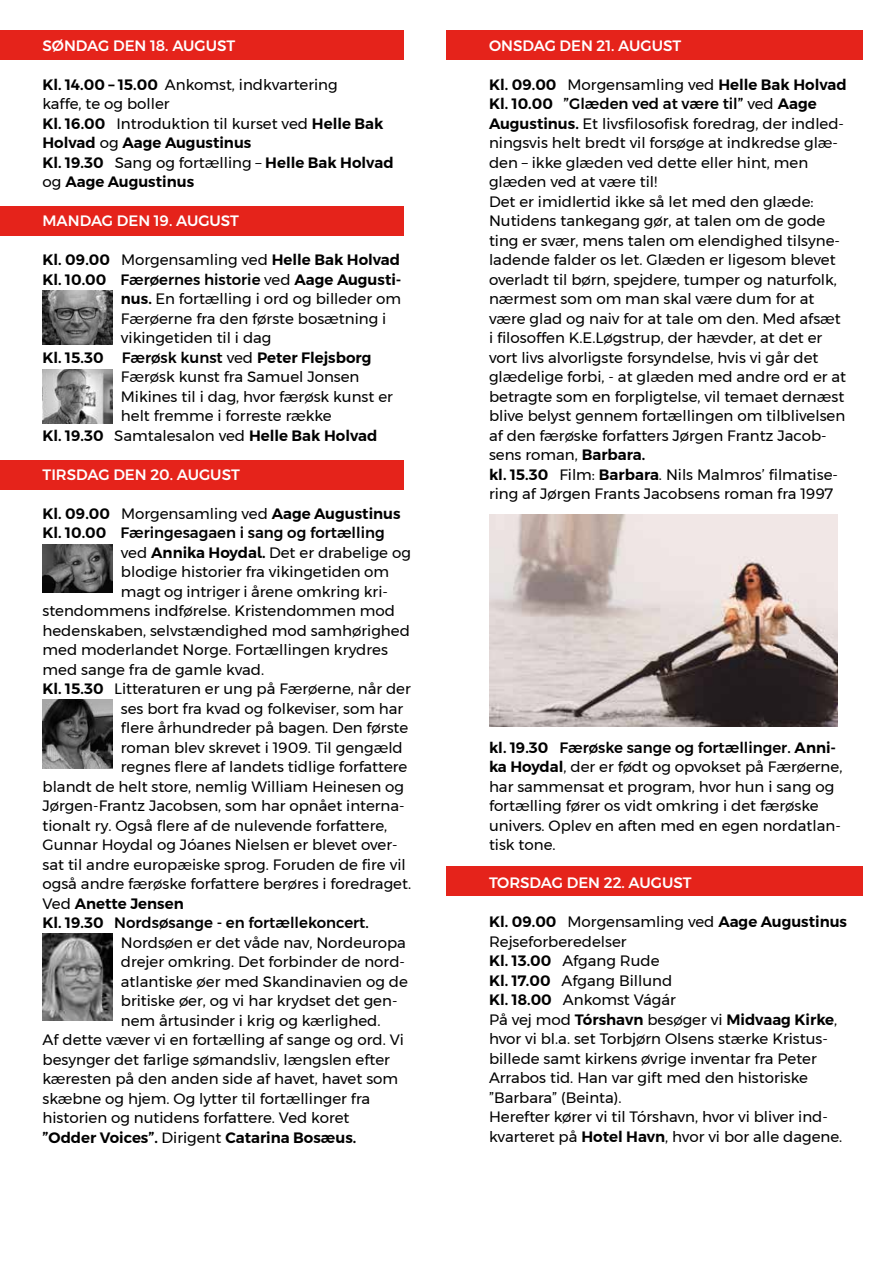
<style>
.page{position:relative;width:893px;height:1263px;background:#fff}
.page>*{position:absolute;margin:0;border:0;box-sizing:border-box;transform-origin:0 0}
.t1{font:15px/19.5px "Montserrat";color:#000}
.t2{font:600 15px/19.5px "Montserrat";color:#000}
.t3{font:500 15px "Montserrat";color:#fff}
.t4{font:500 15px "Montserrat";color:#000}
.s1{font-weight:400}
.s2{font-weight:500}
.s3{font-weight:600}
</style>
<div class="page">
<div style="left:446px;top:866px;width:417px;height:30px;background:#e5231b"></div>
<div style="left:0;top:460px;width:404px;height:30px;background:#e5231b"></div>
<div style="left:0;top:30px;width:404px;height:30px;background:#e5231b"></div>
<div style="left:0;top:206px;width:404px;height:30px;background:#e5231b"></div>
<img style="left:43px;top:544px;width:69px;height:48px">
<img style="left:43px;top:369px;width:69px;height:54px">
<div style="left:446px;top:30px;width:417px;height:30px;background:#e5231b"></div>
<img style="left:489px;top:515px;width:349px;height:212px">
<img style="left:43px;top:933px;width:69px;height:87px">
<img style="left:43px;top:290px;width:69px;height:54px">
<img style="left:43px;top:699px;width:69px;height:70px">
<p class="t3" style="left:43px;top:34px;width:194px">SØNDAG DEN 18. AUGUST</p>
<p class="t2" style="left:43px;top:75px;width:353px">Kl. 14.00 – 15.00 <span class="s1">Ankomst, indkvartering<br>kaffe, te og boller<br></span>Kl. 16.00 <span class="s1">Introduktion til kurset ved</span> Helle Bak Holvad <span class="s1">og</span> Aage Augustinus<br>Kl. 19.30 <span class="s1">Sang og fortælling –</span> Helle Bak Holvad <span class="s1">og</span> Aage Augustinus</p>
<p class="t3" style="left:43px;top:209px;width:198px">MANDAG DEN 19. AUGUST</p>
<p class="t2" style="left:43px;top:250px;width:359px">Kl. 09.00 <span class="s1">Morgensamling ved</span> Helle Bak Holvad</p>
<p class="t2" style="left:43px;top:270px;width:360px">Kl. 10.00 <span class="s2">Færøernes historie</span> <span class="s1">ved</span> Aage Augusti-</p>
<p class="t1" style="left:121px;top:289px;width:282px"><span class="s3">nus.</span> En fortælling i ord og billeder om</p>
<p class="t1" style="left:121px;top:308px;width:267px">Færøerne fra den første bosætning i</p>
<p class="t1" style="left:121px;top:328px;width:152px">vikingetiden til i dag</p>
<p class="t2" style="left:43px;top:348px;width:330px">Kl. 15.30 <span class="s2">Færøsk kunst</span> <span class="s1">ved</span> Peter Flejsborg</p>
<p class="t1" style="left:121px;top:367px;width:240px">Færøsk kunst fra Samuel Jonsen</p>
<p class="t1" style="left:121px;top:386px;width:273px">Mikines til i dag, hvor færøsk kunst er</p>
<p class="t1" style="left:121px;top:406px;width:212px">helt fremme i forreste række</p>
<p class="t2" style="left:43px;top:426px;width:336px">Kl. 19.30 <span class="s1">Samtalesalon ved</span> Helle Bak Holvad</p>
<p class="t3" style="left:43px;top:463px;width:199px">TIRSDAG DEN 20. AUGUST</p>
<p class="t2" style="left:43px;top:504px;width:360px">Kl. 09.00 <span class="s1">Morgensamling ved</span> Aage Augustinus</p>
<p class="t4" style="left:43px;top:521px;width:344px"><span class="s3">Kl. 10.00</span> Færingesagaen i sang og fortælling</p>
<p class="t1" style="left:121px;top:542px;width:291px">ved <span class="s3">Annika Hoydal.</span> Det er drabelige og</p>
<p class="t1" style="left:121px;top:562px;width:270px">blodige historier fra vikingetiden om</p>
<p class="t1" style="left:121px;top:581px;width:269px">magt og intriger i årene omkring kri-</p>
<p class="t1" style="left:43px;top:601px;width:354px">stendommens indførelse. Kristendommen mod</p>
<p class="t1" style="left:43px;top:620px;width:369px">hedenskaben, selvstændighed mod samhørighed</p>
<p class="t1" style="left:43px;top:640px;width:347px">med moderlandet Norge. Fortællingen krydres</p>
<p class="t1" style="left:43px;top:659px;width:223px">med sange fra de gamle kvad.</p>
<p class="t1" style="left:43px;top:679px;width:370px"><span class="s3">Kl. 15.30</span> Litteraturen er ung på Færøerne, når der</p>
<p class="t1" style="left:121px;top:698px;width:284px">ses bort fra kvad og folkeviser, som har</p>
<p class="t1" style="left:121px;top:718px;width:289px">flere århundreder på bagen. Den første</p>
<p class="t1" style="left:121px;top:737px;width:283px">roman blev skrevet i 1909. Til gengæld</p>
<p class="t1" style="left:121px;top:757px;width:288px">regnes flere af landets tidlige forfattere</p>
<p class="t1" style="left:43px;top:776px;width:363px">blandt de helt store, nemlig William Heinesen og</p>
<p class="t1" style="left:43px;top:796px;width:364px">Jørgen-Frantz Jacobsen, som har opnået interna-</p>
<p class="t1" style="left:43px;top:815px;width:346px">tionalt ry. Også flere af de nulevende forfattere,</p>
<p class="t1" style="left:43px;top:835px;width:357px">Gunnar Hoydal og Jóanes Nielsen er blevet over-</p>
<p class="t1" style="left:43px;top:854px;width:365px">sat til andre europæiske sprog. Foruden de fire vil</p>
<p class="t1" style="left:43px;top:874px;width:370px">også andre færøske forfattere berøres i foredraget.</p>
<p class="t2" style="left:43px;top:894px;width:143px"><span class="s1">Ved</span> Anette Jensen</p>
<p class="t4" style="left:43px;top:911px;width:328px"><span class="s3">Kl. 19.30</span> Nordsøsange - en fortællekoncert.</p>
<p class="t1" style="left:121px;top:932px;width:287px">Nordsøen er det våde nav, Nordeuropa</p>
<p class="t1" style="left:121px;top:952px;width:286px">drejer omkring. Det forbinder de nord-</p>
<p class="t1" style="left:121px;top:971px;width:289px">atlantiske øer med Skandinavien og de</p>
<p class="t1" style="left:121px;top:991px;width:278px">britiske øer, og vi har krydset det gen-</p>
<p class="t1" style="left:121px;top:1010px;width:261px">nem årtusinder i krig og kærlighed.</p>
<p class="t1" style="left:43px;top:1030px;width:363px">Af dette væver vi en fortælling af sange og ord. Vi</p>
<p class="t1" style="left:43px;top:1049px;width:349px">besynger det farlige sømandsliv, længslen efter</p>
<p class="t1" style="left:43px;top:1069px;width:357px">kæresten på den anden side af havet, havet som</p>
<p class="t1" style="left:43px;top:1088px;width:329px">skæbne og hjem. Og lytter til fortællinger fra</p>
<p class="t1" style="left:43px;top:1108px;width:308px">historien og nutidens forfattere. Ved koret</p>
<p class="t2" style="left:43px;top:1128px;width:315px">”Odder Voices”. <span class="s1">Dirigent</span> Catarina Bosæus.</p>
<p class="t3" style="left:489px;top:34px;width:194px">ONSDAG DEN 21. AUGUST</p>
<p class="t1" style="left:489px;top:74px;width:359px"><span class="s3">Kl. 09.00</span> Morgensamling ved <span class="s3">Helle Bak Holvad Kl. 10.00</span> <span class="s2">”Glæden ved at være til”</span> ved <span class="s3">Aage Augustinus.</span> Et livsfilosofisk foredrag, der indled&shy;ningsvis helt bredt vil forsøge at indkredse glæ&shy;den – ikke glæden ved dette eller hint, men glæden ved at være til!<br>Det er imidlertid ikke så let med den glæde:<br>Nutidens tankegang gør, at talen om de gode ting er svær, mens talen om elendighed tilsyne&shy;ladende falder os let. Glæden er ligesom blevet overladt til børn, spejdere, tumper og naturfolk, nærmest som om man skal være dum for at være glad og naiv for at tale om den. Med afsæt i filosoffen K.E.Løgstrup, der hævder, at det er vort livs alvorligste forsyndelse, hvis vi går det glædelige forbi, - at glæden med andre ord er at betragte som en forpligtelse, vil temaet dernæst blive belyst gennem fortællingen om tilblivelsen af den færøske forfatters Jørgen Frantz Jacob&shy;sens roman, <span class="s3">Barbara.<br>kl. 15.30</span> Film: <span class="s3">Barbara</span>. Nils Malmros’ filmatise&shy;ring af Jørgen Frants Jacobsens roman fra 1997</p>
<p class="t1" style="left:489px;top:737px;width:355px"><span class="s3">kl. 19.30</span> <span class="s2">Færøske sange og fortællinger.</span> <span class="s3">Anni&shy;ka Hoydal</span>, der er født og opvokset på Færøerne, har sammensat et program, hvor hun i sang og fortælling fører os vidt omkring i det færøske univers. Oplev en aften med en egen nordatlan&shy;tisk tone.</p>
<p class="t3" style="left:489px;top:871px;width:204px">TORSDAG DEN 22. AUGUST</p>
<p class="t1" style="left:489px;top:912px;width:360px"><span class="s3">Kl. 09.00</span> Morgensamling ved <span class="s3">Aage Augustinus </span>Rejseforberedelser<br><span class="s3">Kl. 13.00</span> Afgang Rude<br><span class="s3">Kl. 17.00</span> Afgang Billund<br><span class="s3">Kl. 18.00</span> Ankomst Vágár<br>På vej mod <span class="s3">Tórshavn</span> besøger vi <span class="s3">Midvaag Kirke</span>, hvor vi bl.a. set Torbjørn Olsens stærke Kristus&shy;billede samt kirkens øvrige inventar fra Peter Arrabos tid. Han var gift med den historiske ”Barbara” (Beinta).<br>Herefter kører vi til Tórshavn, hvor vi bliver ind&shy;kvarteret på <span class="s3">Hotel Havn</span>, hvor vi bor alle dagene.</p>
</div>
